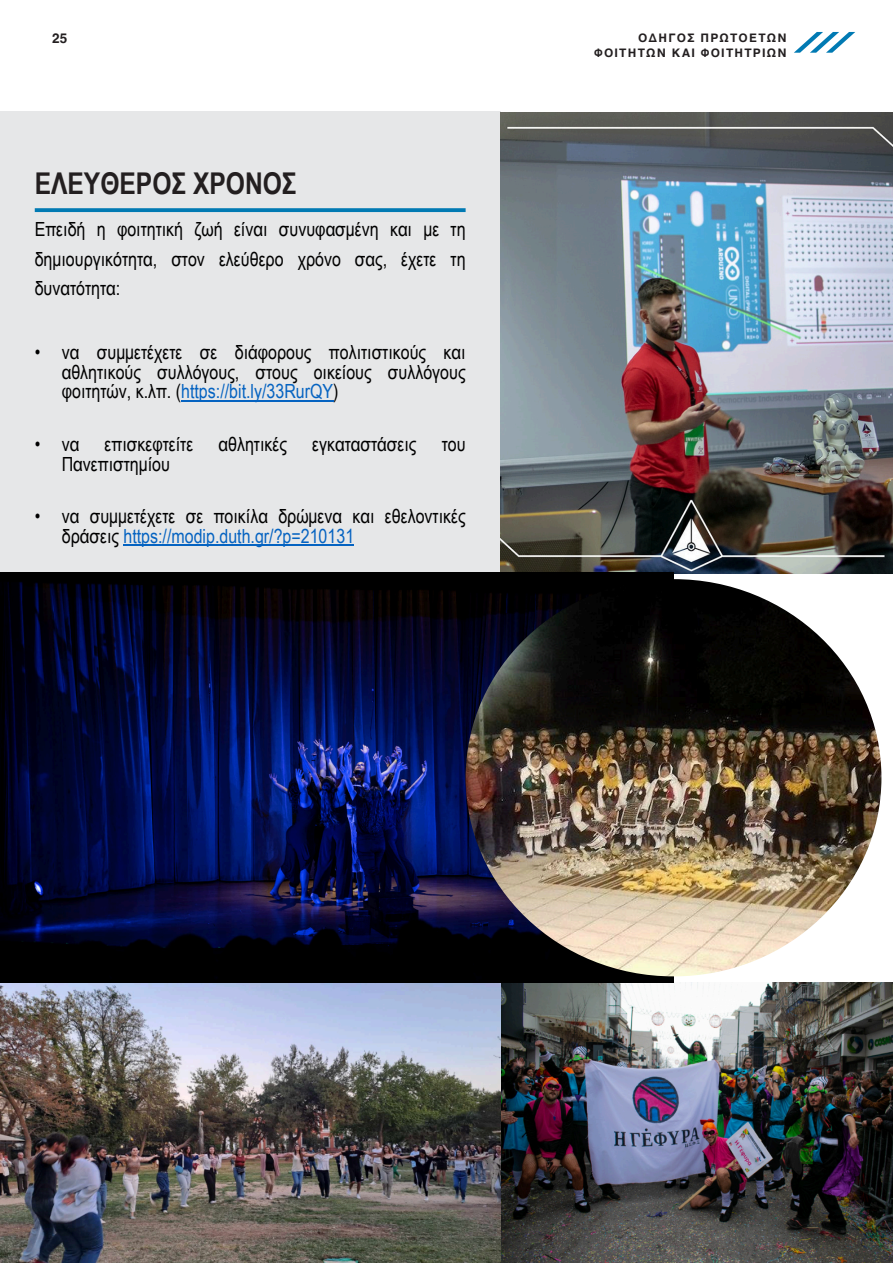
<style>
.page{position:relative;width:893px;height:1263px;background:#fff}
.page>*{position:absolute;margin:0;border:0;box-sizing:border-box;transform-origin:0 0}
.t1{font:700 30px "Arial Narrow";color:#231f20}
.t2{font:19.5px/19.5px "Arial Narrow";color:#000;text-align:justify}
.t3{font:700 13.5px "Helvetica";color:#231f20}
.t4{font:700 12px/14.4px "Helvetica";letter-spacing:.1em;color:#231f20;text-align:right}
.s1{color:#0563c1}
</style>
<div class="page">
<svg style="left:794px;top:32px;width:61px;height:21px"></svg>
<div style="left:0;top:111px;width:500px;height:462px;background:#e6e7e8"></div>
<img style="left:500px;top:113px;width:393px;height:460px">
<svg style="left:35px;top:208px;width:431px;height:4px;background:#0d7fb5"></svg>
<hr style="left:181px;top:400px;width:152px;height:2px;background:#0563c1">
<hr style="left:123px;top:545px;width:231px;height:1px;background:#0563c1">
<img style="left:0;top:982px;width:893px;height:281px">
<img style="left:0;top:573px;width:673px;height:409px">
<img style="left:466px;top:579px;width:415px;height:397px;border-radius:50%">
<p class="t3" style="left:52px;top:33px;width:17px">25</p>
<h1 class="t1" style="left:35px;top:173px;width:263px">ΕΛΕΥΘΕΡΟΣ ΧΡΟΝΟΣ</h1>
<p class="t2" style="left:35px;top:217px;width:432px;line-height:29.2px">Επειδή η φοιτητική ζωή είναι συνυφασμένη και με τη δημιουργικότητα, στον ελεύθερο χρόνο σας, έχετε τη δυνατότητα:</p>
<p class="t2" style="left:62px;top:345px;width:405px;text-indent:-27px">• να συμμετέχετε σε διάφορους πολιτιστικούς και αθλητικούς συλλόγους, στους οικείους συλλόγους φοιτητών, κ.λπ. (<span class="s1">https://bit.ly/33RurQY</span>)</p>
<p class="t2" style="left:35px;top:436px;width:46px">• να</p>
<p class="t2" style="left:105px;top:436px;width:90px">επισκεφτείτε</p>
<p class="t2" style="left:219px;top:436px;width:70px">αθλητικές</p>
<p class="t2" style="left:312px;top:436px;width:106px">εγκαταστάσεις</p>
<p class="t2" style="left:442px;top:436px;width:25px">του</p>
<p class="t2" style="left:62px;top:456px;width:110px">Πανεπιστημίου</p>
<p class="t2" style="left:62px;top:508px;width:405px;text-indent:-27px">• να συμμετέχετε σε ποικίλα δρώμενα και εθελοντικές δράσεις <span class="s1">https://modip.duth.gr/?p=210131</span></p>
<p class="t4" style="left:594px;top:31px;width:194px">ΟΔΗΓΟΣ ΠΡΩΤΟΕΤΩΝ<br>ΦΟΙΤΗΤΩΝ ΚΑΙ ΦΟΙΤΗΤΡΙΩΝ</p>
</div>
